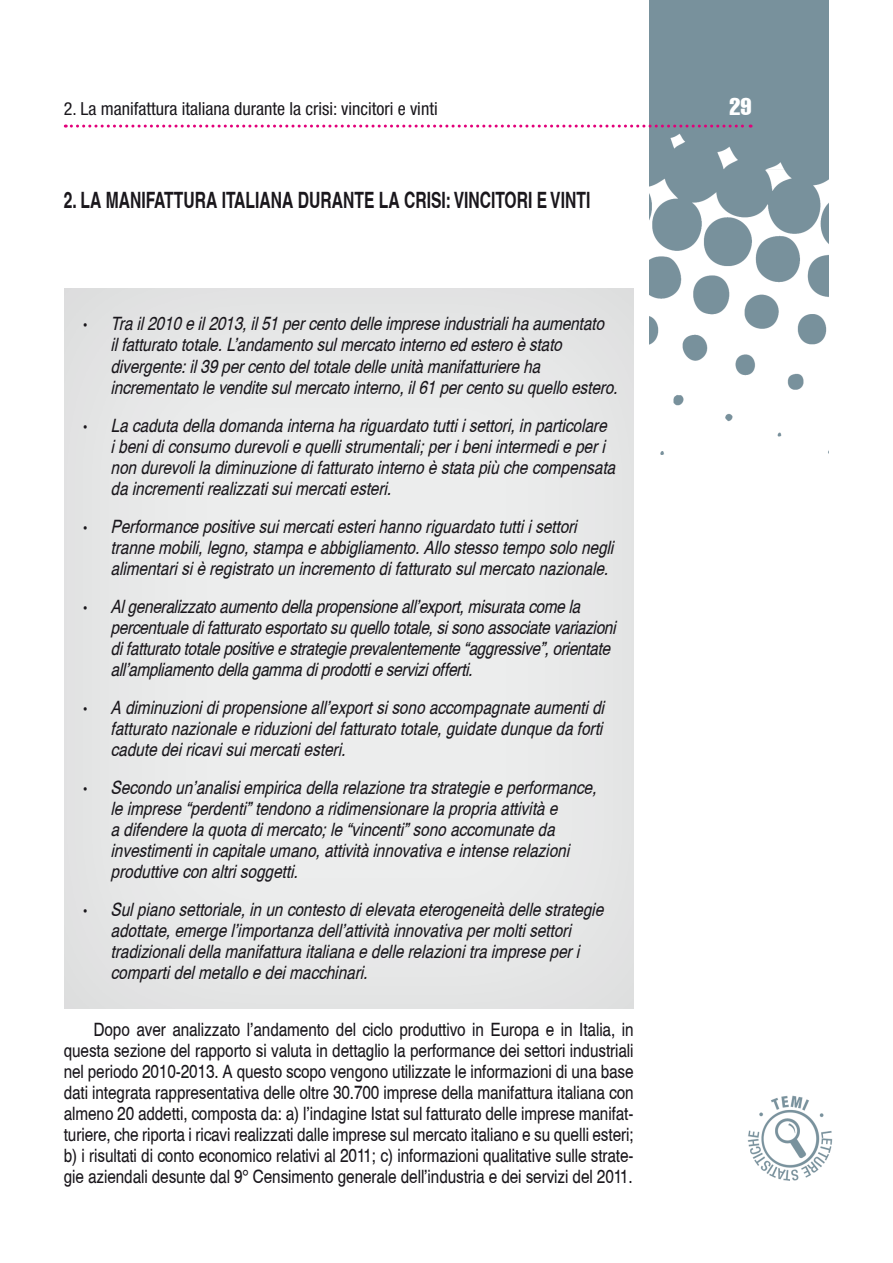
<style>
.page{position:relative;width:893px;height:1263px;background:#fff}
.page>*{position:absolute;margin:0;border:0;box-sizing:border-box;transform-origin:0 0}
.t1{font:extra-condensed 24px "Helvetica";color:#fff}
._01_Id_Titolo_Capito{font:700 condensed 22.5px "Helvetica";color:#1a171c;scale:.85 1}
.t2{font:italic 18px/21px "Helvetica Cnd";color:#1a171c}
._02_Id_Stile_testo_c{font:18px/21px "Helvetica Cnd";letter-spacing:-.005em;color:#1a171c;text-align:justify}
.t3{font:condensed 18px "Helvetica Neue LT Std";color:#1a171c}
.s1{font-style:normal}
</style>
<div class="page">
<img style="left:649px;top:0;width:179px;height:454px">
<svg style="left:65px;top:125px;width:686px;height:3px"></svg>
<img style="left:747px;top:1095px;width:85px;height:85px">
<div style="left:51px;top:275px;width:597px;height:735px;background:#e9eaea"></div>
<p class="t3" style="left:64px;top:98px;width:375px">2. La manifattura italiana durante la crisi: vincitori e vinti</p>
<p class="t1" style="left:729px;top:91px;width:24px">29</p>
<p class="_01_Id_Titolo_Capito" style="left:64px;top:186px;width:621px">2. LA MANIFATTURA ITALIANA DURANTE LA CRISI: VINCITORI E VINTI</p>
<p class="t2" style="left:111px;top:313px;width:513px;text-indent:-30px"><span class="s1">•</span> Trail2010eil2013,il51percentodelleimpreseindustrialihaaumentato ilfatturatototale.L’andamentosulmercatointernoedesteroèstato divergente:il39percentodeltotaledelleunitàmanifatturiereha incrementatolevenditesulmercatointerno,il61percentosuquelloestero.</p>
<p class="t2" style="left:111px;top:414px;width:511px;text-indent:-30px"><span class="s1">•</span> Lacadutadelladomandainternahariguardatotuttiisettori,inparticolare ibenidiconsumodurevoliequellistrumentali;peribeniintermedieperi nondurevoliladiminuzionedifatturatointernoèstatapiùchecompensata daincrementirealizzatisuimercatiesteri.</p>
<p class="t2" style="left:111px;top:515px;width:509px;text-indent:-30px"><span class="s1">•</span> Performancepositivesuimercatiesterihannoriguardatotuttiisettori trannemobili,legno,stampaeabbigliamento.Allostessotemposolonegli alimentarisièregistratounincrementodifatturatosulmercatonazionale.</p>
<p class="t2" style="left:111px;top:595px;width:511px;text-indent:-30px"><span class="s1">•</span> Algeneralizzatoaumentodellapropensioneall’export,misuratacomela percentualedifatturatoesportatosuquellototale,sisonoassociatevariazioni difatturatototalepositiveestrategieprevalentemente“aggressive”,orientate all’ampliamentodellagammadiprodottieserviziofferti.</p>
<p class="t2" style="left:111px;top:696px;width:500px;text-align:justify;text-indent:-30px"><span class="s1">•</span> A diminuzionidipropensioneall’exportsisonoaccompagnateaumentidi fatturatonazionaleeriduzionidelfatturatototale,guidatedunquedaforti cadutedeiricavisuimercatiesteri.</p>
<p class="t2" style="left:111px;top:776px;width:492px;text-indent:-30px"><span class="s1">•</span> Secondoun’analisiempiricadellarelazionetrastrategieeperformance, leimprese“perdenti”tendonoaridimensionarelapropriaattivitàe adifenderelaquotadimercato;le“vincenti”sonoaccomunateda investimentiincapitaleumano,attivitàinnovativaeintenserelazioni produttiveconaltrisoggetti.</p>
<p class="t2" style="left:111px;top:898px;width:499px;text-indent:-30px"><span class="s1">•</span> Sulpianosettoriale,inuncontestodielevataeterogeneitàdellestrategie adottate,emergel’importanzadell’attivitàinnovativapermoltisettori tradizionalidellamanifatturaitalianaedellerelazionitraimpreseperi compartidelmetalloedeimacchinari.</p>
<p class="_02_Id_Stile_testo_c" style="left:64px;top:1019px;width:571px;text-indent:30px">Dopo aver analizzato l’andamento del ciclo produttivo in Europa e in Italia, in questa sezione del rapporto si valuta in dettaglio la performance dei settori industriali nel periodo 2010-2013. A questo scopo vengono utilizzate le informazioni di una base dati integrata rappresentativa delle oltre 30.700 imprese della manifattura italiana con almeno 20 addetti, composta da: a) l’indagine Istat sul fatturato delle imprese manifat&shy;turiere, che riporta i ricavi realizzati dalle imprese sul mercato italiano e su quelli esteri; b) i risultati di conto economico relativi al 2011; c) informazioni qualitative sulle strate&shy;gie aziendali desunte dal 9° Censimento generale dell’industria e dei servizi del 2011.</p>
</div>
